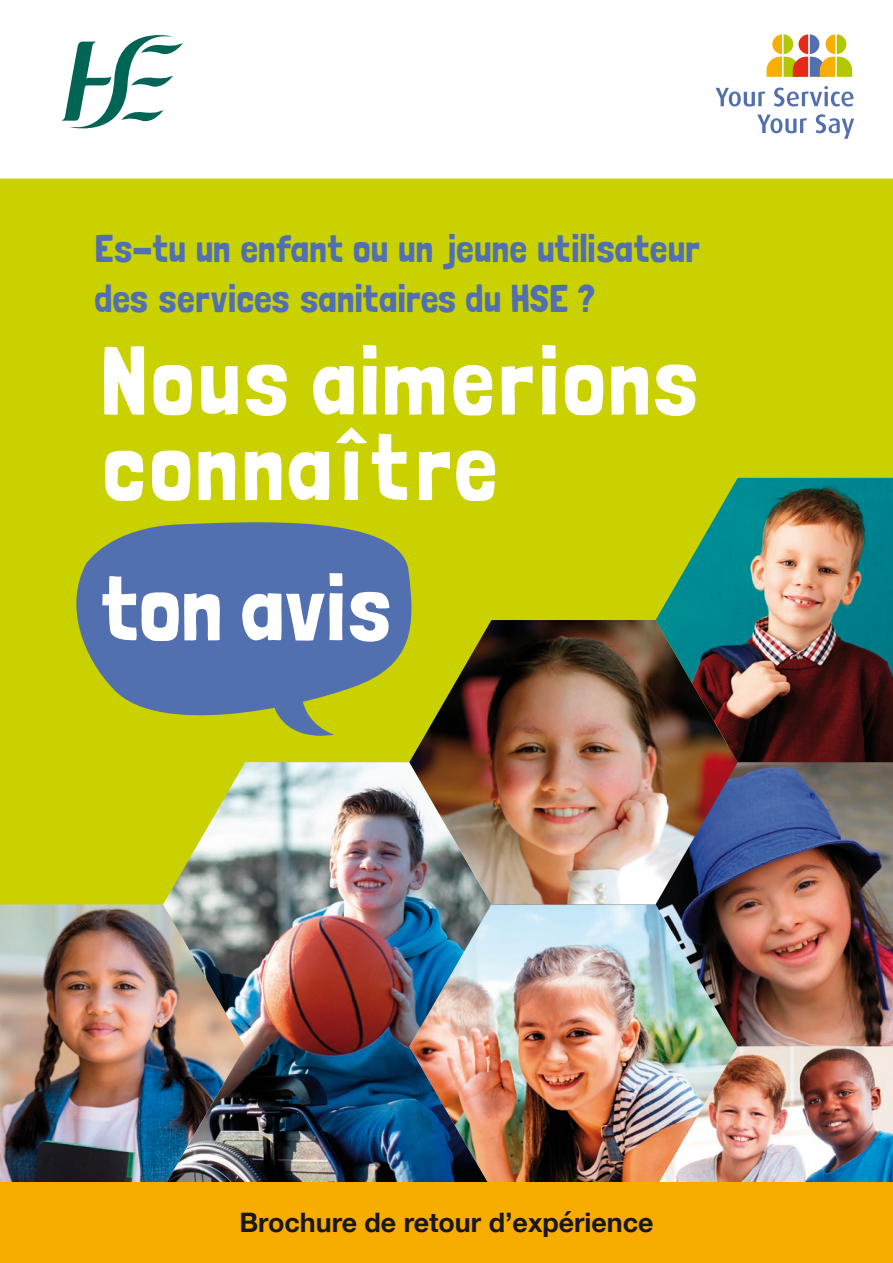
<style>
.page{position:relative;width:893px;height:1263px;background:#fff}
.page>*{position:absolute;margin:0;border:0;box-sizing:border-box;transform-origin:0 0}
.Cover_2{font:96px/85.5px "Londrina Solid";letter-spacing:.025em;color:#fff}
.Cover_3{font:93px "Londrina Solid";color:#fff}
.Cover_1{font:39px/49.5px "Londrina Solid";color:#5270b0}
.Cover_4{font:700 26.85px "Helvetica Neue";color:#1a171c}
</style>
<div class="page">
<div style="left:0;top:179px;width:893px;height:583px;background:#c9d200"></div>
<svg style="left:61px;top:35px;width:122px;height:94px"></svg>
<svg style="left:716px;top:88px;width:49px;height:19px"></svg>
<svg style="left:774px;top:86px;width:79px;height:20px"></svg>
<svg style="left:757px;top:115px;width:50px;height:18px"></svg>
<svg style="left:816px;top:114px;width:38px;height:25px"></svg>
<svg style="left:767px;top:34px;width:85px;height:43px"></svg>
<svg style="left:63px;top:513px;width:353px;height:223px;background:#748c7d"></svg>
<svg style="left:266px;top:670px;width:68px;height:79px;background:#849965"></svg>
<img style="left:409px;top:620px;width:247px;height:562px">
<img style="left:481px;top:746px;width:412px;height:300px">
<img style="left:656px;top:1046px;width:237px;height:136px">
<img style="left:0;top:762px;width:491px;height:420px">
<img style="left:656px;top:478px;width:237px;height:284px">
<div style="left:0;top:1182px;width:893px;height:81px;background:#f7ad00"></div>
<h1 class="Cover_1" style="left:95px;top:223px;width:606px">Es-tu un enfant ou un jeune utilisateur des services sanitaires du HSE ?</h1>
<h2 class="Cover_2" style="left:101px;top:337px;width:599px">Nous aimerions connaître</h2>
<h3 class="Cover_3" style="left:101px;top:553px;width:292px">ton avis</h3>
<p class="Cover_4" style="left:239px;top:1201px;width:416px">Brochure de retour d’expérience</p>
</div>
